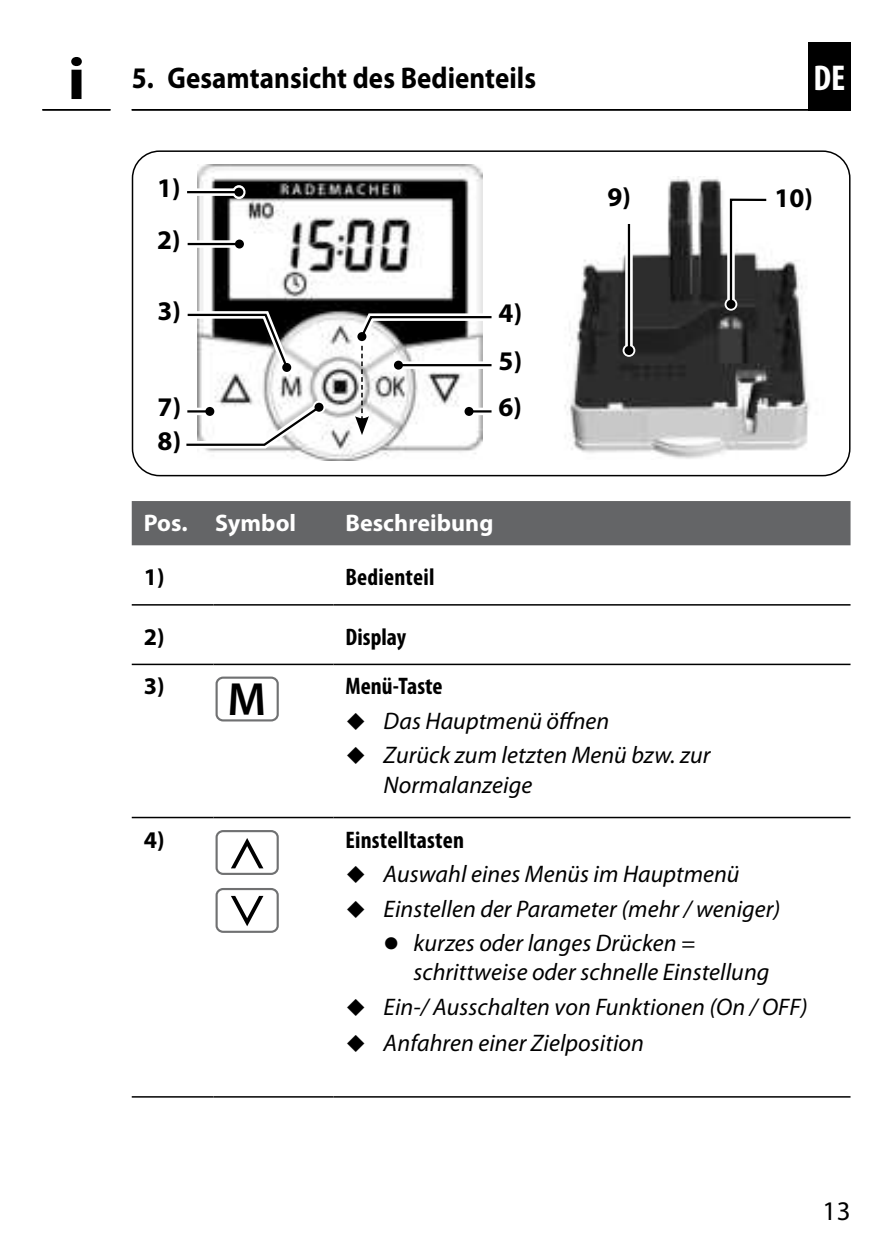
<style>
.page{position:relative;width:893px;height:1259px;background:#fff}
.page>*{position:absolute;margin:0;border:0;box-sizing:border-box;transform-origin:0 0}
.t1{font:700 condensed 36px "Myriad Pro";color:#fff}
.t2{font:700 30px "Myriad Pro";letter-spacing:.005em;color:#000;scale:.9 1}
.t3{font:700 27px/48px "Myriad Pro";color:#000}
.t4{font:27px "Myriad Pro";color:#000}
.t5{font:italic 24px/35.4px "Myriad Pro";letter-spacing:.005em;color:#000}
.t6{font:700 condensed 24px "Myriad Pro";letter-spacing:.01em;color:#000}
.t7{font:700 24px "Myriad Pro";letter-spacing:.005em;color:#fff}
.t8{font:700 24px "Myriad Pro";color:#000}
.s1{font-size:60px}
.s2{font-weight:600;font-size:46.8px}
</style>
<div class="page">
<hr style="left:132px;top:109px;width:718px;height:2px;background:#000">
<hr style="left:42px;top:109px;width:68px;height:2px;background:#000">
<div style="left:808px;top:42px;width:42px;height:69px;background:#000"></div>
<img style="left:564px;top:176px;width:246px;height:283px">
<img style="left:197px;top:164px;width:285px;height:297px">
<div style="left:132px;top:501px;width:718px;height:44px;background:#646567"></div>
<hr style="left:132px;top:604px;width:82px;height:1px;background:#000">
<hr style="left:214px;top:604px;width:119px;height:1px;background:#000">
<hr style="left:333px;top:604px;width:517px;height:1px;background:#000">
<hr style="left:132px;top:663px;width:82px;height:2px;background:#000">
<hr style="left:214px;top:663px;width:119px;height:2px;background:#000">
<hr style="left:333px;top:663px;width:517px;height:2px;background:#000">
<hr style="left:132px;top:817px;width:82px;height:1px;background:#000">
<hr style="left:214px;top:817px;width:119px;height:1px;background:#000">
<hr style="left:333px;top:817px;width:517px;height:1px;background:#000">
<hr style="left:132px;top:1096px;width:82px;height:1px;background:#000">
<hr style="left:214px;top:1096px;width:119px;height:1px;background:#000">
<hr style="left:333px;top:1096px;width:517px;height:1px;background:#000">
<div style="left:216px;top:676px;width:63px;height:45px;border:2px solid #707172;border-radius:6px"></div>
<div style="left:216px;top:830px;width:63px;height:45px;border:2px solid #707172;border-radius:6px"></div>
<svg style="left:231px;top:838px;width:32px;height:30px"></svg>
<div style="left:216px;top:888px;width:63px;height:45px;border:2px solid #707172;border-radius:6px"></div>
<svg style="left:231px;top:896px;width:32px;height:30px"></svg>
<svg style="left:187px;top:188px;width:46px;height:8px"></svg>
<svg style="left:232px;top:185px;width:14px;height:14px"></svg>
<hr style="left:187px;top:191px;width:52px;height:2px;background:#000">
<div style="left:234px;top:188px;width:9px;height:9px;background:#000;border-radius:50%"></div>
<svg style="left:186px;top:398px;width:141px;height:54px"></svg>
<div style="left:314px;top:403px;width:9px;height:9px;background:#000;border-radius:50%"></div>
<svg style="left:625px;top:224px;width:8px;height:121px"></svg>
<svg style="left:623px;top:344px;width:12px;height:13px"></svg>
<hr style="left:628px;top:224px;width:2px;height:126px;background:#000">
<div style="left:624px;top:346px;width:9px;height:9px;background:#000;border-radius:50%"></div>
<svg style="left:188px;top:240px;width:46px;height:8px"></svg>
<svg style="left:233px;top:237px;width:13px;height:14px"></svg>
<hr style="left:188px;top:243px;width:51px;height:2px;background:#000">
<div style="left:235px;top:239px;width:9px;height:9px;background:#000;border-radius:50%"></div>
<svg style="left:187px;top:307px;width:109px;height:68px"></svg>
<div style="left:282px;top:363px;width:9px;height:9px;background:#000;border-radius:50%"></div>
<svg style="left:353px;top:310px;width:139px;height:125px"></svg>
<div style="left:357px;top:332px;width:9px;height:9px;background:#000;border-radius:50%"></div>
<div style="left:727px;top:178px;width:8px;height:121px;background:#fff"></div>
<svg style="left:725px;top:298px;width:12px;height:13px"></svg>
<svg style="left:729px;top:197px;width:39px;height:109px"></svg>
<div style="left:726px;top:300px;width:9px;height:9px;background:#000;border-radius:50%"></div>
<p class="t2" style="left:67px;top:62px;width:522px"><span class="s1">i</span> 5. Gesamtansicht des Bedienteils</p>
<p class="t3" style="left:157px;top:164px;width:25px">1)</p>
<p class="t3" style="left:157px;top:217px;width:25px">2)</p>
<p class="t3" style="left:158px;top:288px;width:25px">3)</p>
<p class="t3" style="left:499px;top:290px;width:25px">4)<br>5)</p>
<p class="t3" style="left:158px;top:384px;width:25px">7)</p>
<p class="t3" style="left:498px;top:384px;width:25px">6)</p>
<p class="t3" style="left:158px;top:418px;width:25px">8)</p>
<p class="t7" style="left:144px;top:510px;width:154px">Pos. Symbol</p>
<p class="t7" style="left:345px;top:510px;width:150px">Beschreibung</p>
<p class="t8" style="left:144px;top:565px;width:22px">1)</p>
<p class="t6" style="left:345px;top:565px;width:91px">Bedienteil</p>
<p class="t3" style="left:607px;top:174px;width:25px">9)</p>
<h1 class="t1" style="left:813px;top:57px;width:33px">DE</h1>
<p class="t3" style="left:774px;top:175px;width:40px">10)</p>
<p class="t8" style="left:144px;top:624px;width:22px">2)</p>
<p class="t6" style="left:345px;top:624px;width:62px">Display</p>
<p class="t8" style="left:144px;top:674px;width:124px">3) <span class="s2">M</span></p>
<p class="t6" style="left:345px;top:674px;width:99px">Menü-Taste</p>
<p class="t5" style="left:384px;top:705px;width:328px;line-height:34.5px">Das Hauptmenü öffnen<br>Zurück zum letzten Menü bzw. zur</p>
<p class="t5" style="left:384px;top:769px;width:150px">Normalanzeige</p>
<p class="t8" style="left:144px;top:827px;width:22px">4)</p>
<p class="t6" style="left:345px;top:827px;width:120px">Einstelltasten</p>
<p class="t5" style="left:384px;top:858px;width:357px">Auswahl eines Menüs im Hauptmenü</p>
<p class="t5" style="left:384px;top:893px;width:398px">Einstellen der Parameter (mehr / weniger)</p>
<p class="t5" style="left:413px;top:927px;width:284px">kurzes oder langes Drücken =</p>
<p class="t5" style="left:384px;top:956px;width:425px;text-indent:30px">schrittweise oder schnelle Einstellung<br>Ein-/ Ausschalten von Funktionen (On / OFF)<br>Anfahren einer Zielposition</p>
<p class="t4" style="left:822px;top:1197px;width:30px">13</p>
</div>
